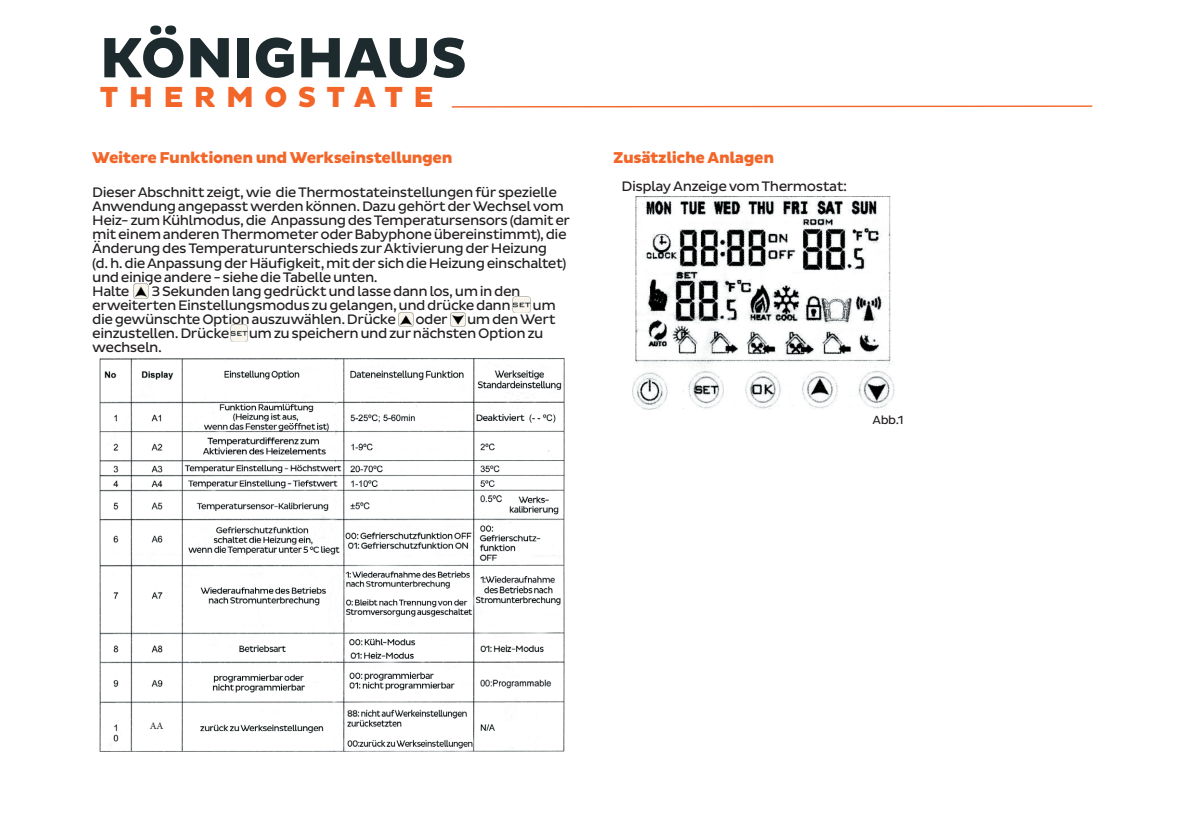
<style>
.page{position:relative;width:1191px;height:840px;background:#fff}
.page>*{position:absolute;margin:0;border:0;box-sizing:border-box;transform-origin:0 0}
.t1{font:800 57.6px "Pluto Sans";color:#1d2a2e}
.t2{font:800 29.6px "Pluto Sans";letter-spacing:.35em;color:#f26629}
.t3{font:800 16px "Pluto Sans";letter-spacing:-.025em;color:#f26629}
.t4{font:14px/14px "Pluto Sans";letter-spacing:-.04em;color:#231f20}
.t5{font:12px "Pluto Sans";color:#231f20}
.t6{font:10px "Minion Pro";color:#231f20}
</style>
<div class="page">
<svg style="left:451px;top:105px;width:642px;height:3px"></svg>
<img style="left:100px;top:358px;width:465px;height:394px">
<img style="left:633px;top:196px;width:262px;height:213px">
<img style="left:513px;top:296px;width:17px;height:16px">
<img style="left:450px;top:312px;width:15px;height:15px">
<img style="left:134px;top:283px;width:15px;height:15px">
<img style="left:398px;top:312px;width:15px;height:15px">
<img style="left:230px;top:324px;width:18px;height:17px">
<div style="left:148px;top:721px;width:20px;height:17px;background:#fff"></div>
<h1 class="t1" style="left:100px;top:25px;width:369px">KÖNIGHAUS</h1>
<h2 class="t2" style="left:100px;top:80px;width:335px">THERMOSTATE</h2>
<p class="t3" style="left:92px;top:149px;width:362px">Weitere Funktionen und Werkseinstellungen</p>
<p class="t4" style="left:92px;top:186px;width:479px">Dieser Abschnitt zeigt, wie die Thermostateinstellungen für spezielle Anwendung angepasst werden können. Dazu gehört der Wechsel vom Heiz- zum Kühlmodus, die Anpassung des Temperatursensors (damit er mit einem anderen Thermometer oder Babyphone übereinstimmt), die Änderung des Temperaturunterschieds zur Aktivierung der Heizung<br>(d. h. die Anpassung der Häufigkeit, mit der sich die Heizung einschaltet) und einige andere - siehe die Tabelle unten.<br>Halte</p>
<p class="t4" style="left:92px;top:284px;width:430px;text-indent:59px">3 Sekunden lang gedrückt und lasse dann los, um in den erweiterten Einstellungsmodus zu gelangen, und drücke dann</p>
<p class="t4" style="left:532px;top:298px;width:25px">um</p>
<p class="t4" style="left:92px;top:312px;width:305px">die gewünschte Option auszuwählen. Drücke</p>
<p class="t4" style="left:415px;top:312px;width:34px">oder</p>
<p class="t4" style="left:467px;top:312px;width:90px">um den Wert</p>
<p class="t4" style="left:92px;top:326px;width:139px">einzustellen. Drücke</p>
<p class="t4" style="left:249px;top:326px;width:296px">um zu speichern und zur nächsten Option zu</p>
<p class="t4" style="left:92px;top:340px;width:71px">wechseln.</p>
<p class="t3" style="left:613px;top:149px;width:162px">Zusätzliche Anlagen</p>
<p class="t4" style="left:621px;top:180px;width:227px">Display Anzeige vom Thermostat:</p>
<p class="t5" style="left:872px;top:412px;width:33px">Abb.1</p>
<p class="t6" style="left:150px;top:719px;width:15px">AA</p>
</div>
